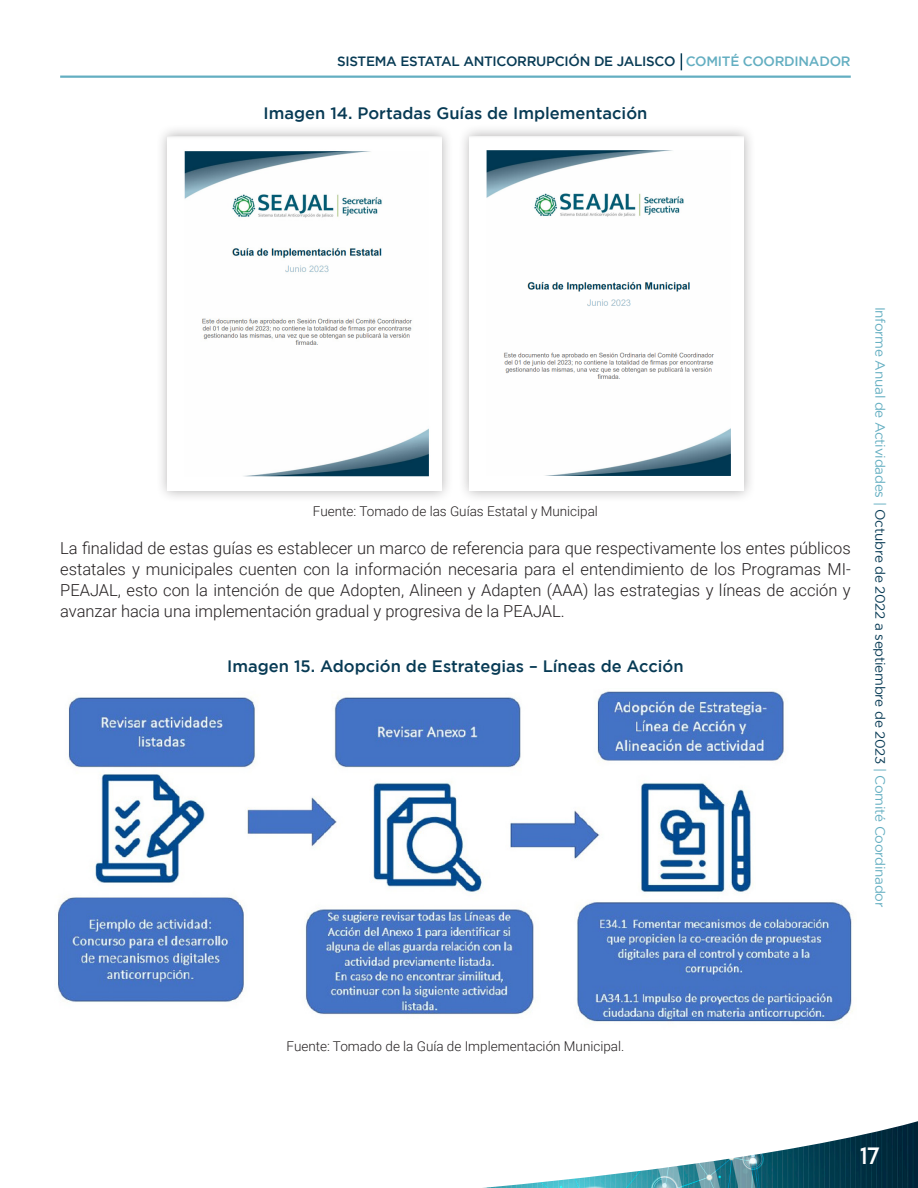
<style>
.page{position:relative;width:918px;height:1188px;background:#fff}
.page>*{position:absolute;margin:0;border:0;box-sizing:border-box;transform-origin:0 0}
.t1{font:21px "LEMONMILK";color:#fff}
.Texto{font:300 16.5px/21px "Roboto";color:#231f20;text-align:justify}
.Título_Tabla{font:italic 500 16.5px "Gotham";color:#073a54}
.Fuente{font:300 13.5px "Roboto";color:#231f20}
.t2{font:13.5px "Gotham";letter-spacing:-.02em;color:#63aec1}
.t3{font:italic 500 13.5px "Gotham";letter-spacing:-.02em;color:#073a54}
.s1{color:#63aec1}
.s2{color:#073a54}
</style>
<div class="page">
<img style="left:483px;top:1121px;width:435px;height:67px">
<svg style="left:681px;top:53px;width:1px;height:17px"></svg>
<hr style="left:60px;top:76px;width:791px;height:2px;background:#63aec1">
<div style="left:155px;top:124px;width:600px;height:379px;background:#231f20;opacity:.35"></div>
<img style="left:168px;top:136px;width:274px;height:355px">
<img style="left:469px;top:136px;width:274px;height:355px">
<img style="left:58px;top:691px;width:795px;height:333px">
<p class="t3" style="left:337px;top:54px;width:515px">SISTEMA ESTATAL ANTICORRUPCIÓN DE JALISCO <span class="s1">COMITÉ COORDINADOR</span></p>
<p class="Título_Tabla" style="left:264px;top:104px;width:385px">Imagen 14. Portadas Guías de Implementación</p>
<p class="Fuente" style="left:313px;top:502px;width:286px">Fuente: Tomado de las Guías Estatal y Municipal</p>
<p class="Texto" style="left:60px;top:537px;width:792px">La finalidad de estas guías es establecer un marco de referencia para que respectivamente los entes públicos estatales y municipales cuenten con la información necesaria para el entendimiento de los Programas MI-PEAJAL, esto con la intención de que Adopten, Alineen y Adapten (AAA) las estrategias y líneas de acción y avanzar hacia una implementación gradual y progresiva de la PEAJAL.</p>
<p class="Título_Tabla" style="left:227px;top:657px;width:458px">Imagen 15. Adopción de Estrategias – Líneas de Acción</p>
<p class="t2" style="left:888px;top:307px;width:602px;rotate:90deg">Informe Anual de Actividades | <span class="s2">Octubre de 2022 a septiembre de 2023</span> | Comité Coordinador</p>
<p class="Fuente" style="left:287px;top:1037px;width:339px">Fuente: Tomado de la Guía de Implementación Municipal.</p>
<p class="t1" style="left:860px;top:1142px;width:21px">17</p>
</div>
